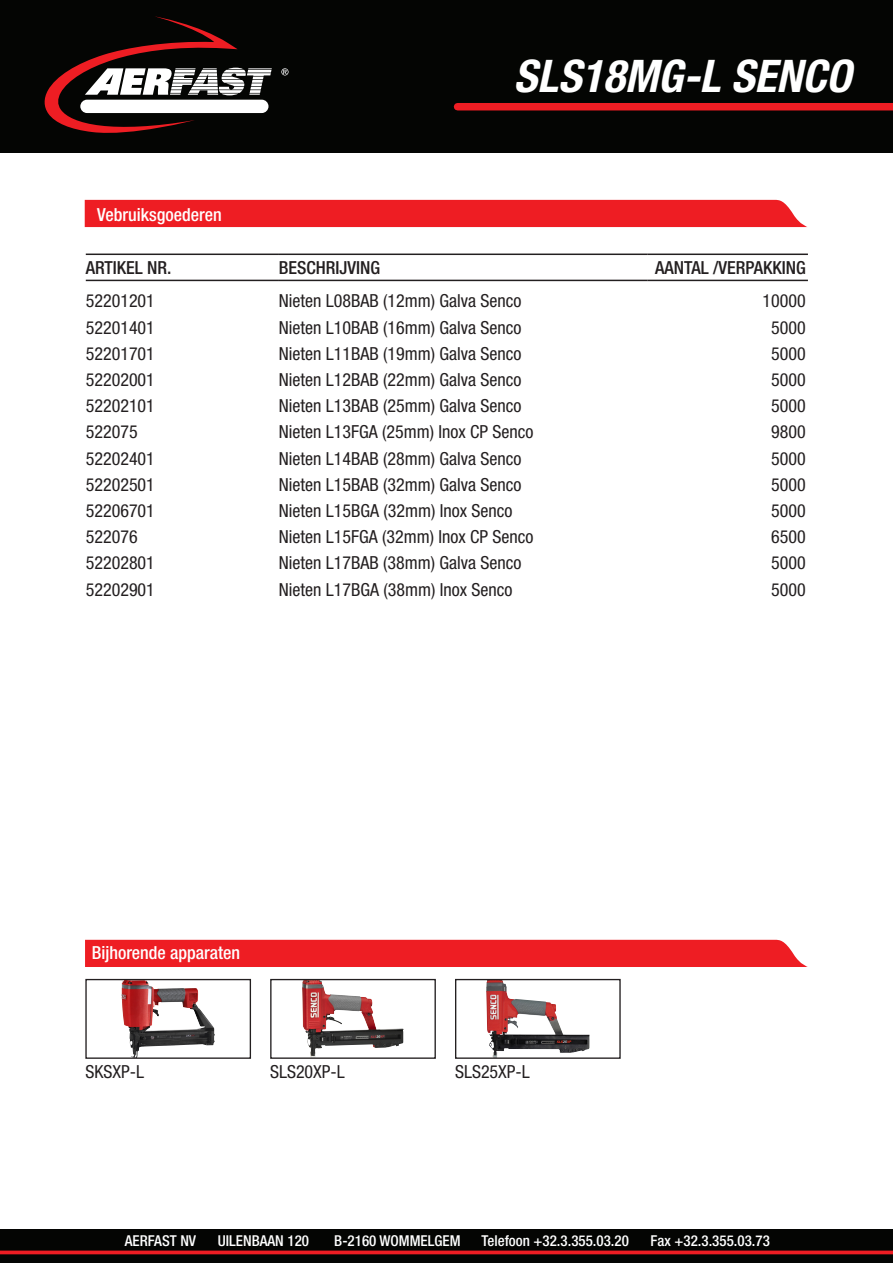
<style>
.page{position:relative;width:893px;height:1263px;background:#fff}
.page>*{position:absolute;margin:0;border:0;box-sizing:border-box;transform-origin:0 0}
.t1{font:italic 700 condensed 45px "Helvetica Neue";color:#fff}
.t2{font:condensed 18px "Helvetica Neue";color:#231f20}
.t3{font:500 condensed 18px "Helvetica Neue";color:#231f20}
.t4{font:500 condensed 18px "Helvetica Neue";color:#fff}
.t5{font:500 condensed 15px "Helvetica Neue";color:#fff}
</style>
<div class="page">
<div style="left:0;top:1229px;width:893px;height:34px;background:#040503"></div>
<div style="left:0;top:0;width:893px;height:153px;background:#040503"></div>
<svg style="left:44px;top:16px;width:228px;height:117px"></svg>
<div style="left:80px;top:100px;width:188px;height:13px;background:#fff;border-radius:7px"></div>
<svg style="left:281px;top:68px;width:8px;height:7px"></svg>
<div style="left:458px;top:103px;width:435px;height:7px;background:#ee1d23"></div>
<svg style="left:0;top:1250px;width:893px;height:4px;background:#cb191e"></svg>
<hr style="left:86px;top:254px;width:193px;height:1px;background:#231f20">
<hr style="left:279px;top:254px;width:368px;height:1px;background:#231f20">
<hr style="left:647px;top:254px;width:161px;height:1px;background:#231f20">
<hr style="left:86px;top:280px;width:193px;height:1px;background:#231f20">
<hr style="left:279px;top:280px;width:368px;height:1px;background:#231f20">
<hr style="left:647px;top:280px;width:161px;height:1px;background:#231f20">
<div style="left:85px;top:200px;width:722px;height:27px;background:#ee1d23"></div>
<div style="left:85px;top:940px;width:723px;height:27px;background:#ee1d23"></div>
<img style="left:121px;top:981px;width:16px;height:39px">
<div style="left:85px;top:979px;width:166px;height:80px;border:1px solid #231f20"></div>
<img style="left:486px;top:981px;width:104px;height:76px">
<div style="left:455px;top:979px;width:166px;height:80px;border:1px solid #231f20"></div>
<img style="left:302px;top:981px;width:102px;height:76px">
<div style="left:270px;top:979px;width:166px;height:80px;border:1px solid #231f20"></div>
<p class="t4" style="left:97px;top:204px;width:126px">Vebruiksgoederen</p>
<h1 class="t1" style="left:514px;top:49px;width:339px">SLS18MG-L SENCO</h1>
<p class="t3" style="left:86px;top:257px;width:87px">ARTIKEL NR.</p>
<p class="t3" style="left:279px;top:257px;width:103px">BESCHRIJVING</p>
<p class="t3" style="left:655px;top:257px;width:152px">AANTAL /VERPAKKING</p>
<p class="t2" style="left:86px;top:291px;width:71px">52201201</p>
<p class="t2" style="left:279px;top:291px;width:244px">Nieten L08BAB (12mm) Galva Senco</p>
<p class="t2" style="left:763px;top:291px;width:45px">10000</p>
<p class="t2" style="left:86px;top:317px;width:71px">52201401</p>
<p class="t2" style="left:279px;top:317px;width:244px">Nieten L10BAB (16mm) Galva Senco</p>
<p class="t2" style="left:771px;top:317px;width:36px">5000</p>
<p class="t2" style="left:86px;top:343px;width:71px">52201701</p>
<p class="t2" style="left:279px;top:343px;width:244px">Nieten L11BAB (19mm) Galva Senco</p>
<p class="t2" style="left:771px;top:343px;width:36px">5000</p>
<p class="t2" style="left:86px;top:369px;width:71px">52202001</p>
<p class="t2" style="left:279px;top:369px;width:244px">Nieten L12BAB (22mm) Galva Senco</p>
<p class="t2" style="left:771px;top:369px;width:36px">5000</p>
<p class="t2" style="left:86px;top:395px;width:71px">52202101</p>
<p class="t2" style="left:279px;top:395px;width:244px">Nieten L13BAB (25mm) Galva Senco</p>
<p class="t2" style="left:771px;top:395px;width:36px">5000</p>
<p class="t2" style="left:86px;top:422px;width:53px">522075</p>
<p class="t2" style="left:279px;top:422px;width:256px">Nieten L13FGA (25mm) Inox CP Senco</p>
<p class="t2" style="left:771px;top:422px;width:36px">9800</p>
<p class="t2" style="left:86px;top:448px;width:71px">52202401</p>
<p class="t2" style="left:279px;top:448px;width:244px">Nieten L14BAB (28mm) Galva Senco</p>
<p class="t2" style="left:771px;top:448px;width:36px">5000</p>
<p class="t2" style="left:86px;top:474px;width:71px">52202501</p>
<p class="t2" style="left:279px;top:474px;width:244px">Nieten L15BAB (32mm) Galva Senco</p>
<p class="t2" style="left:771px;top:474px;width:36px">5000</p>
<p class="t2" style="left:86px;top:500px;width:71px">52206701</p>
<p class="t2" style="left:279px;top:500px;width:235px">Nieten L15BGA (32mm) Inox Senco</p>
<p class="t2" style="left:771px;top:500px;width:36px">5000</p>
<p class="t2" style="left:86px;top:526px;width:53px">522076</p>
<p class="t2" style="left:279px;top:526px;width:256px">Nieten L15FGA (32mm) Inox CP Senco</p>
<p class="t2" style="left:771px;top:526px;width:36px">6500</p>
<p class="t2" style="left:86px;top:552px;width:71px">52202801</p>
<p class="t2" style="left:279px;top:552px;width:244px">Nieten L17BAB (38mm) Galva Senco</p>
<p class="t2" style="left:771px;top:552px;width:36px">5000</p>
<p class="t2" style="left:86px;top:579px;width:71px">52202901</p>
<p class="t2" style="left:279px;top:579px;width:235px">Nieten L17BGA (38mm) Inox Senco</p>
<p class="t2" style="left:771px;top:579px;width:36px">5000</p>
<p class="t4" style="left:92px;top:942px;width:150px">Bijhorende apparaten</p>
<p class="t2" style="left:85px;top:1061px;width:60px">SKSXP-L</p>
<p class="t2" style="left:270px;top:1061px;width:76px">SLS20XP-L</p>
<p class="t2" style="left:455px;top:1061px;width:76px">SLS25XP-L</p>
<p class="t5" style="left:125px;top:1231px;width:73px">AERFAST NV</p>
<p class="t5" style="left:218px;top:1231px;width:93px">UILENBAAN 120</p>
<p class="t5" style="left:334px;top:1231px;width:128px">B-2160 WOMMELGEM</p>
<p class="t5" style="left:482px;top:1231px;width:149px">Telefoon +32.3.355.03.20</p>
<p class="t5" style="left:651px;top:1231px;width:121px">Fax +32.3.355.03.73</p>
</div>
